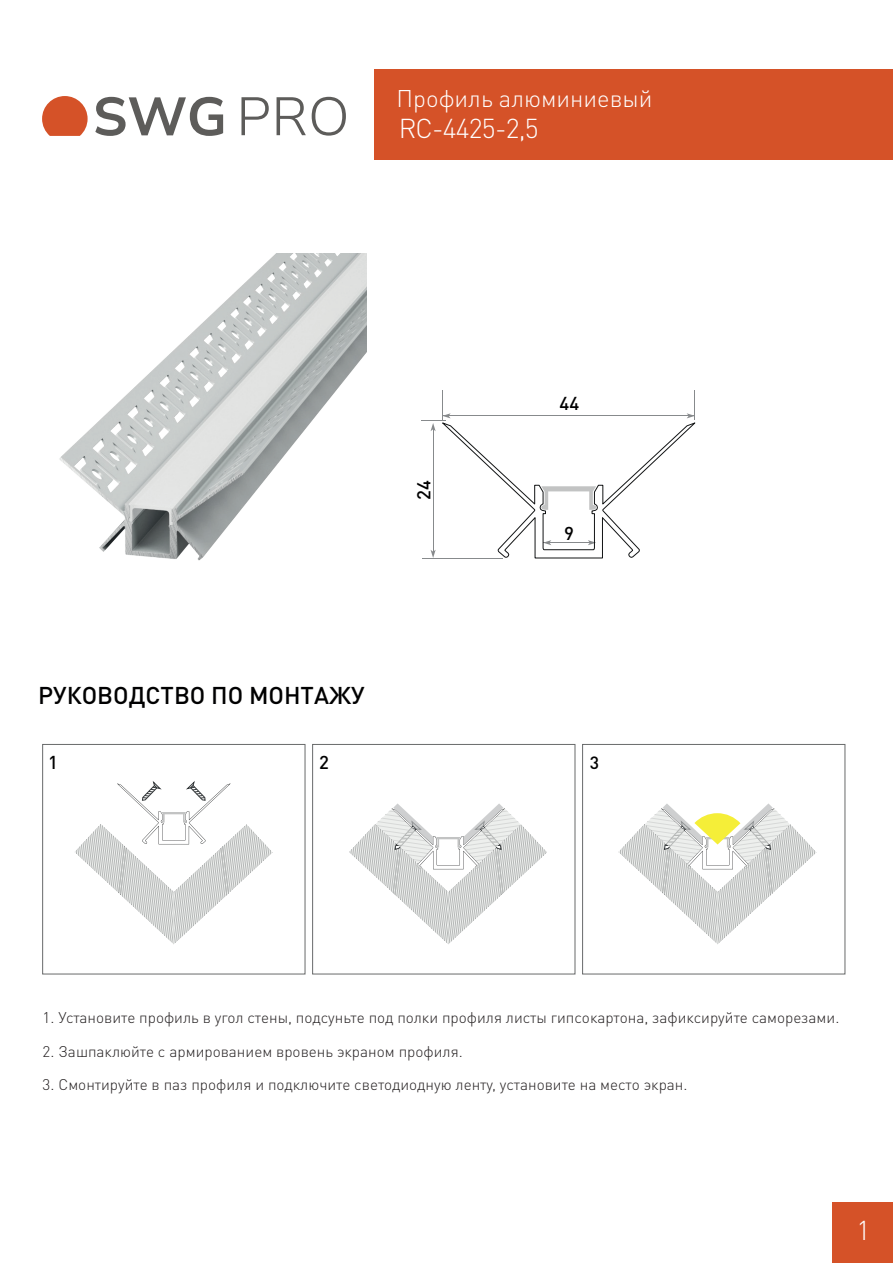
<style>
.page{position:relative;width:893px;height:1263px;background:#fff}
.page>*{position:absolute;margin:0;border:0;box-sizing:border-box;transform-origin:0 0}
.t1{font:300 27px "DIN Pro";letter-spacing:-.03em;color:#fff}
.t2{font:700 27px "DIN Pro";color:#fff}
.t3{font:500 24px "DIN Pro";color:#000001}
.t4{font:300 23.85px "DIN Pro";color:#fff}
.t5{font:500 18.45px "DIN Pro";color:#000001}
.t6{font:500 17.55px "DIN Pro";color:#000001}
.t7{font:300 15.3px "DIN Pro";color:#231f20}
</style>
<div class="page">
<img style="left:59px;top:253px;width:308px;height:308px">
<svg style="left:582px;top:744px;width:264px;height:231px"></svg>
<svg style="left:42px;top:744px;width:264px;height:231px"></svg>
<svg style="left:312px;top:744px;width:264px;height:231px"></svg>
<hr style="left:442px;top:390px;width:1px;height:30px;background:#878a8c">
<hr style="left:694px;top:390px;width:1px;height:30px;background:#878a8c">
<svg style="left:421px;top:413px;width:275px;height:146px"></svg>
<svg style="left:75px;top:780px;width:197px;height:165px"></svg>
<svg style="left:349px;top:803px;width:198px;height:142px"></svg>
<svg style="left:619px;top:803px;width:197px;height:142px"></svg>
<div style="left:375px;top:69px;width:518px;height:90px;background:#d55228"></div>
<svg style="left:95px;top:97px;width:128px;height:39px"></svg>
<svg style="left:42px;top:96px;width:46px;height:40px"></svg>
<svg style="left:241px;top:97px;width:28px;height:38px"></svg>
<svg style="left:277px;top:97px;width:29px;height:38px"></svg>
<svg style="left:312px;top:97px;width:34px;height:39px"></svg>
<div style="left:832px;top:1202px;width:61px;height:61px;background:#d55228"></div>
<h3 class="t4" style="left:397px;top:80px;width:257px">Профиль алюминиевый</h3>
<h1 class="t1" style="left:399px;top:108px;width:141px">RC-4425-2,5</h1>
<h1 class="t2" style="left:390px;top:97px;width:64px">LG16</h1>
<p class="t5" style="left:409px;top:500px;width:21px;rotate:-90deg">24</p>
<h2 class="t3" style="left:38px;top:676px;width:328px">РУКОВОДСТВО ПО МОНТАЖУ</h2>
<p class="t5" style="left:559px;top:388px;width:21px">44</p>
<p class="t5" style="left:564px;top:518px;width:11px">9</p>
<p class="t5" style="left:48px;top:747px;width:11px">1</p>
<p class="t5" style="left:319px;top:747px;width:11px">2</p>
<p class="t6" style="left:590px;top:748px;width:11px">3</p>
<p class="t7" style="left:43px;top:1006px;width:798px">1. Установите профиль в угол стены, подсуньте под полки профиля листы гипсокартона, зафиксируйте саморезами.</p>
<p class="t7" style="left:43px;top:1039px;width:422px">2. Зашпаклюйте с армированием вровень экраном профиля.</p>
<p class="t7" style="left:43px;top:1073px;width:646px">3. Смонтируйте в паз профиля и подключите светодиодную ленту, установите на место экран.</p>
<h1 class="t1" style="left:856px;top:1209px;width:15px">1</h1>
</div>
